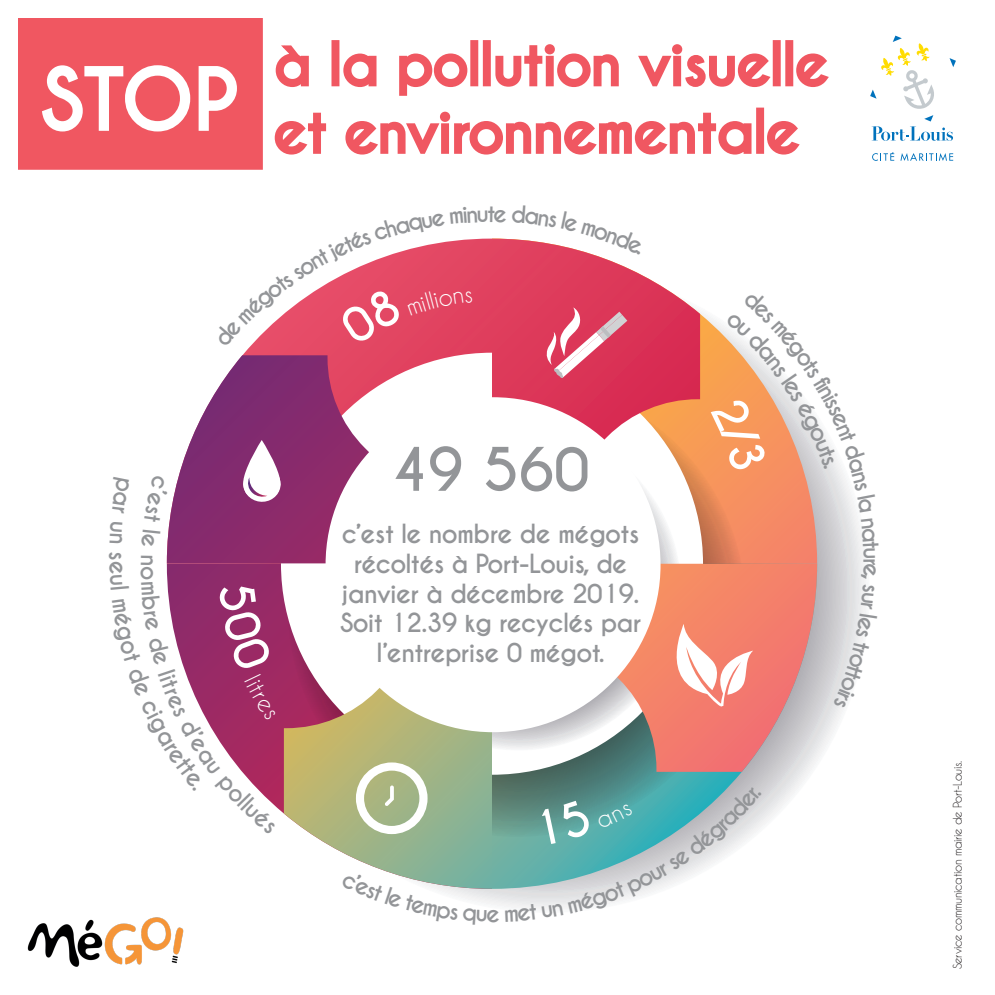
<style>
.page{position:relative;width:995px;height:995px;background:#fff}
.page>*{position:absolute;margin:0;border:0;box-sizing:border-box;transform-origin:0 0}
.t1{font:700 80.1px "Caviar Dreams";color:#fff}
.t2{font:700 56.25px/67.5px "Caviar Dreams";letter-spacing:-.025em;color:#f05761}
.t3{font:700 56.25px "Caviar Dreams";color:#939598}
.t4{font:700 24.75px/29.7px "Caviar Dreams";letter-spacing:-.03em;color:#939598;text-align:center}
.t5{font:11.25px "Caviar Dreams";letter-spacing:-.03em;color:#231f20}
</style>
<div class="page">
<div style="left:18px;top:18px;width:245px;height:152px;background:#f05761;border:2px solid #f05761"></div>
<svg style="left:275px;top:45px;width:34px;height:42px"></svg>
<div style="left:331px;top:40px;width:8px;height:46px;border:2px solid #f05761"></div>
<svg style="left:343px;top:53px;width:34px;height:34px"></svg>
<svg style="left:399px;top:53px;width:69px;height:43px"></svg>
<div style="left:470px;top:40px;width:8px;height:46px;border:2px solid #f05761"></div>
<div style="left:483px;top:40px;width:8px;height:46px;border:2px solid #f05761"></div>
<svg style="left:495px;top:44px;width:124px;height:43px"></svg>
<svg style="left:638px;top:44px;width:133px;height:43px"></svg>
<div style="left:773px;top:40px;width:8px;height:46px;border:2px solid #f05761"></div>
<div style="left:785px;top:40px;width:8px;height:46px;border:2px solid #f05761"></div>
<svg style="left:796px;top:53px;width:33px;height:34px"></svg>
<svg style="left:274px;top:112px;width:53px;height:43px"></svg>
<svg style="left:345px;top:111px;width:407px;height:44px"></svg>
<div style="left:756px;top:108px;width:8px;height:46px;border:2px solid #f05761"></div>
<svg style="left:767px;top:121px;width:33px;height:34px"></svg>
<svg style="left:243px;top:347px;width:249px;height:217px;background:#e24864"></svg>
<svg style="left:276px;top:564px;width:23px;height:250px;background:#a32c63"></svg>
<svg style="left:492px;top:772px;width:318px;height:117px"></svg>
<svg style="left:681px;top:312px;width:136px;height:252px;background:#f59062"></svg>
<svg style="left:288px;top:379px;width:458px;height:458px;background:#877765"></svg>
<div style="left:281px;top:353px;width:422px;height:422px;background:#fff;border-radius:50%"></div>
<svg style="left:357px;top:426px;width:324px;height:324px"></svg>
<svg style="left:284px;top:679px;width:208px;height:195px;background:#b2b48e"></svg>
<svg style="left:167px;top:355px;width:209px;height:208px"></svg>
<svg style="left:608px;top:564px;width:209px;height:208px;background:#df8d7f"></svg>
<svg style="left:492px;top:239px;width:208px;height:209px"></svg>
<svg style="left:356px;top:762px;width:72px;height:72px"></svg>
<div style="left:326px;top:397px;width:335px;height:335px;background:#fff;border-radius:50%"></div>
<svg style="left:545px;top:307px;width:82px;height:71px"></svg>
<svg style="left:657px;top:624px;width:96px;height:83px"></svg>
<svg style="left:241px;top:440px;width:42px;height:64px"></svg>
<svg style="left:42px;top:65px;width:149px;height:67px"></svg>
<svg style="left:198px;top:66px;width:39px;height:65px"></svg>
<svg style="left:870px;top:36px;width:86px;height:105px"></svg>
<svg style="left:900px;top:153px;width:53px;height:8px"></svg>
<svg style="left:872px;top:152px;width:22px;height:9px"></svg>
<img style="left:27px;top:917px;width:157px;height:50px">
<svg style="left:249px;top:238px;width:257px;height:109px"></svg>
<svg style="left:512px;top:239px;width:130px;height:16px"></svg>
<svg style="left:833px;top:518px;width:33px;height:190px"></svg>
<svg style="left:711px;top:312px;width:145px;height:200px"></svg>
<svg style="left:395px;top:874px;width:104px;height:32px"></svg>
<svg style="left:505px;top:787px;width:257px;height:123px"></svg>
<svg style="left:166px;top:553px;width:110px;height:254px"></svg>
<h1 class="t1" style="left:41px;top:51px;width:198px">STOP</h1>
<h2 class="t2" style="left:273px;top:32px;width:558px">à la pollution visuelle et environnementale</h2>
<h2 class="t3" style="left:391px;top:436px;width:200px">49 560</h2>
<p class="t4" style="left:340px;top:520px;width:302px">c’est le nombre de mégots récoltés à Port-Louis, de janvier à décembre 2019.<br>Soit 12.39 kg recyclés par l’entreprise 0 mégot.</p>
<p class="t5" style="left:951px;top:969px;width:210px;rotate:-90deg">Service communication mairie de Port-Louis.</p>
</div>
